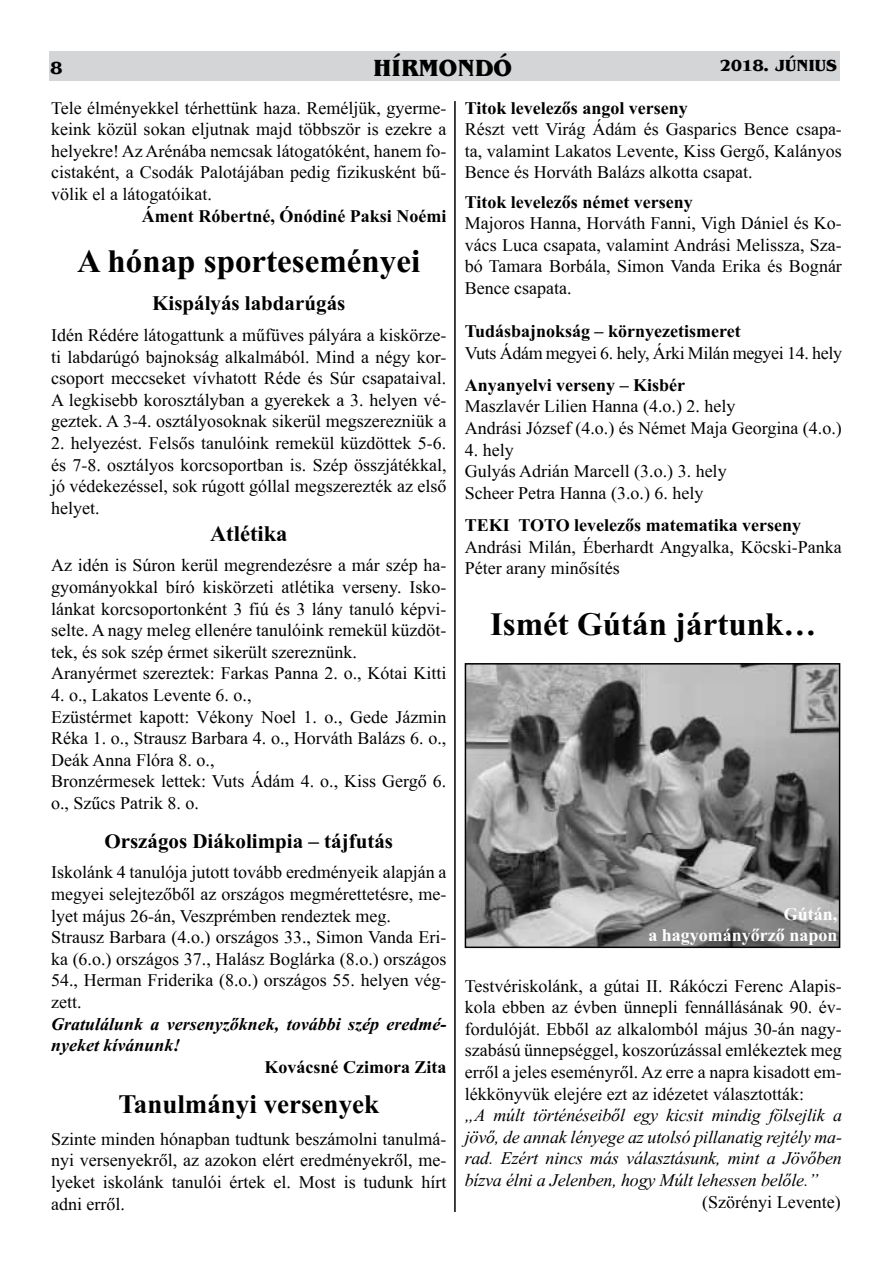
<style>
.page{position:relative;width:893px;height:1263px;background:#fff}
.page>*{position:absolute;margin:0;border:0;box-sizing:border-box;transform-origin:0 0}
.t1{font:33px "Times New Roman HU Bold";color:#000}
.t2{font:27px "Times New Roman HU Bold";color:#000}
.t3{font:24px "Benguiat ITCHU Bold";color:#000}
.t4{font:22.5px "Times New Roman HU Bold";color:#000}
.t5{font:21px "Times New Roman HU Bold";color:#000}
.t6{font:18px/21.6px "Times New Roman HU";color:#000;text-align:justify}
.t7{font:18px "Times New Roman HU Bold";color:#000}
.t8{font:18px/21.6px "Times New Roman HU Italic";letter-spacing:-.01em;color:#000;text-align:justify}
.t9{font:italic 18px/21.6px "Times New Roman HU Bold";color:#000}
.t10{font:18px "Times New Roman HU";letter-spacing:-.02em;color:#000}
.t11{font:18px/21.6px "Times New Roman HU Bold";color:#fff;text-align:right}
.t12{font:18px "Benguiat ITCHU Bold";color:#000}
.t13{font:16.5px "Benguiat ITCHU Bold";color:#000}
</style>
<div class="page">
<div style="left:49px;top:51px;width:791px;height:29px;background:#d3d5d6"></div>
<hr style="left:454px;top:101px;width:2px;height:1111px;background:#000">
<img style="left:468px;top:666px;width:369px;height:279px">
<div style="left:465px;top:663px;width:375px;height:285px;border:2px solid #000"></div>
<p class="t12" style="left:51px;top:57px;width:13px">8</p>
<h3 class="t3" style="left:373px;top:53px;width:140px">HÍRMONDÓ</h3>
<p class="t13" style="left:720px;top:55px;width:118px">2018. JÚNIUS</p>
<p class="t6" style="left:51px;top:97px;width:397px">Tele élményekkel térhettünk haza. Reméljük, gyerme&shy;keink közül sokan eljutnak majd többször is ezekre a helyekre! Az Arénába nemcsak látogatóként, hanem fo&shy;cistaként, a Csodák Palotájában pedig fizikusként bű&shy;völik el a látogatóikat.</p>
<p class="t7" style="left:142px;top:206px;width:306px">Áment Róbertné, Ónódiné Paksi Noémi</p>
<h1 class="t1" style="left:77px;top:242px;width:344px">A hónap sporteseményei</h1>
<p class="t5" style="left:152px;top:292px;width:195px">Kispályás labdarúgás</p>
<p class="t6" style="left:51px;top:324px;width:397px">Idén Rédére látogattunk a műfüves pályára a kiskörze&shy;ti labdarúgó bajnokság alkalmából. Mind a négy kor&shy;csoport meccseket vívhatott Réde és Súr csapataival.<br>A legkisebb korosztályban a gyerekek a 3. helyen vé&shy;geztek. A 3-4. osztályosoknak sikerül megszerezniük a</p>
<p class="t6" style="left:51px;top:432px;width:397px">2. helyezést. Felsős tanulóink remekül küzdöttek 5-6. és 7-8. osztályos korcsoportban is. Szép összjátékkal, jó védekezéssel, sok rúgott góllal megszerezték az első helyet.</p>
<p class="t4" style="left:210px;top:521px;width:79px">Atlétika</p>
<p class="t6" style="left:51px;top:555px;width:397px;text-align:left">Az idén is Súron kerül megrendezésre a már szép ha&shy;gyományokkal bíró kiskörzeti atlétika verseny. Isko&shy;lánkat korcsoportonként 3 fiú és 3 lány tanuló képvi&shy;selte. A nagy meleg ellenére tanulóink remekül küzdöt&shy;tek, és sok szép érmet sikerült szereznünk.<br>Aranyérmet szereztek: Farkas Panna 2. o., Kótai Kitti</p>
<p class="t6" style="left:51px;top:684px;width:397px;text-align:left">4. o., Lakatos Levente 6. o.,<br>Ezüstérmet kapott: Vékony Noel 1. o., Gede Jázmin Réka 1. o., Strausz Barbara 4. o., Horváth Balázs 6. o., Deák Anna Flóra 8. o.,<br>Bronzérmesek lettek: Vuts Ádám 4. o., Kiss Gergő 6. o., Szűcs Patrik 8. o.</p>
<p class="t5" style="left:104px;top:829px;width:290px">Országos Diákolimpia – tájfutás</p>
<p class="t6" style="left:51px;top:862px;width:397px;text-align:left">Iskolánk 4 tanulója jutott tovább eredményeik alapján a megyei selejtezőből az országos megmérettetésre, me&shy;lyet május 26-án, Veszprémben rendeztek meg.<br>Strausz Barbara (4.o.) országos 33., Simon Vanda Eri&shy;ka (6.o.) országos 37., Halász Boglárka (8.o.) országos 54., Herman Friderika (8.o.) országos 55. helyen vég&shy;zett.</p>
<p class="t9" style="left:51px;top:1013px;width:397px">Gratulálunk a versenyzőknek, további szép eredmé&shy;nyeket kívánunk!</p>
<p class="t7" style="left:264px;top:1057px;width:183px">Kovácsné Czimora Zita</p>
<h2 class="t2" style="left:118px;top:1089px;width:262px">Tanulmányi versenyek</h2>
<p class="t6" style="left:51px;top:1128px;width:397px">Szinte minden hónapban tudtunk beszámolni tanulmá&shy;nyi versenyekről, az azokon elért eredményekről, me&shy;lyeket iskolánk tanulói értek el. Most is tudunk hírt adni erről.</p>
<p class="t7" style="left:465px;top:98px;width:225px">Titok levelezős angol verseny</p>
<p class="t6" style="left:465px;top:118px;width:379px">Részt vett Virág Ádám és Gasparics Bence csapa&shy;ta, valamint Lakatos Levente, Kiss Gergő, Kalányos Bence és Horváth Balázs alkotta csapat.</p>
<p class="t7" style="left:465px;top:191px;width:230px">Titok levelezős német verseny</p>
<p class="t6" style="left:465px;top:212px;width:379px">Majoros Hanna, Horváth Fanni, Vigh Dániel és Ko&shy;vács Luca csapata, valamint Andrási Melissza, Sza&shy;bó Tamara Borbála, Simon Vanda Erika és Bognár Bence csapata.</p>
<p class="t7" style="left:465px;top:321px;width:278px">Tudásbajnokság – környezetismeret</p>
<p class="t10" style="left:465px;top:343px;width:379px">Vuts Ádám megyei 6. hely, Árki Milán megyei 14. hely</p>
<p class="t7" style="left:465px;top:375px;width:222px">Anyanyelvi verseny – Kisbér</p>
<p class="t6" style="left:465px;top:396px;width:379px">Maszlavér Lilien Hanna (4.o.) 2. hely<br>Andrási József (4.o.) és Német Maja Georgina (4.o.)</p>
<p class="t6" style="left:465px;top:439px;width:263px;text-align:left">4. hely<br>Gulyás Adrián Marcell (3.o.) 3. hely<br>Scheer Petra Hanna (3.o.) 6. hely</p>
<p class="t7" style="left:465px;top:515px;width:338px">TEKI TOTO levelezős matematika verseny</p>
<p class="t6" style="left:465px;top:536px;width:379px">Andrási Milán, Éberhardt Angyalka, Köcski-Panka<br>Péter arany minősítés</p>
<h1 class="t1" style="left:490px;top:606px;width:328px">Ismét Gútán jártunk…</h1>
<p class="t11" style="left:648px;top:903px;width:191px">Gútán,<br>a hagyományőrző napon</p>
<p class="t6" style="left:465px;top:975px;width:379px">Testvériskolánk, a gútai II. Rákóczi Ferenc Alapis&shy;kola ebben az évben ünnepli fennállásának 90. év&shy;fordulóját. Ebből az alkalomból május 30-án nagy&shy;szabású ünnepséggel, koszorúzással emlékeztek meg erről a jeles eseményről. Az erre a napra kisadott em&shy;lékkönyvük elejére ezt az idézetet választották:</p>
<p class="t8" style="left:465px;top:1104px;width:379px">„A múlt történéseiből egy kicsit mindig fölsejlik a jövő, de annak lényege az utolsó pillanatig rejtély ma&shy;rad. Ezért nincs más választásunk, mint a Jövőben bízva élni a Jelenben, hogy Múlt lehessen belőle.”</p>
<p class="t6" style="left:702px;top:1191px;width:140px">(Szörényi Levente)</p>
</div>
